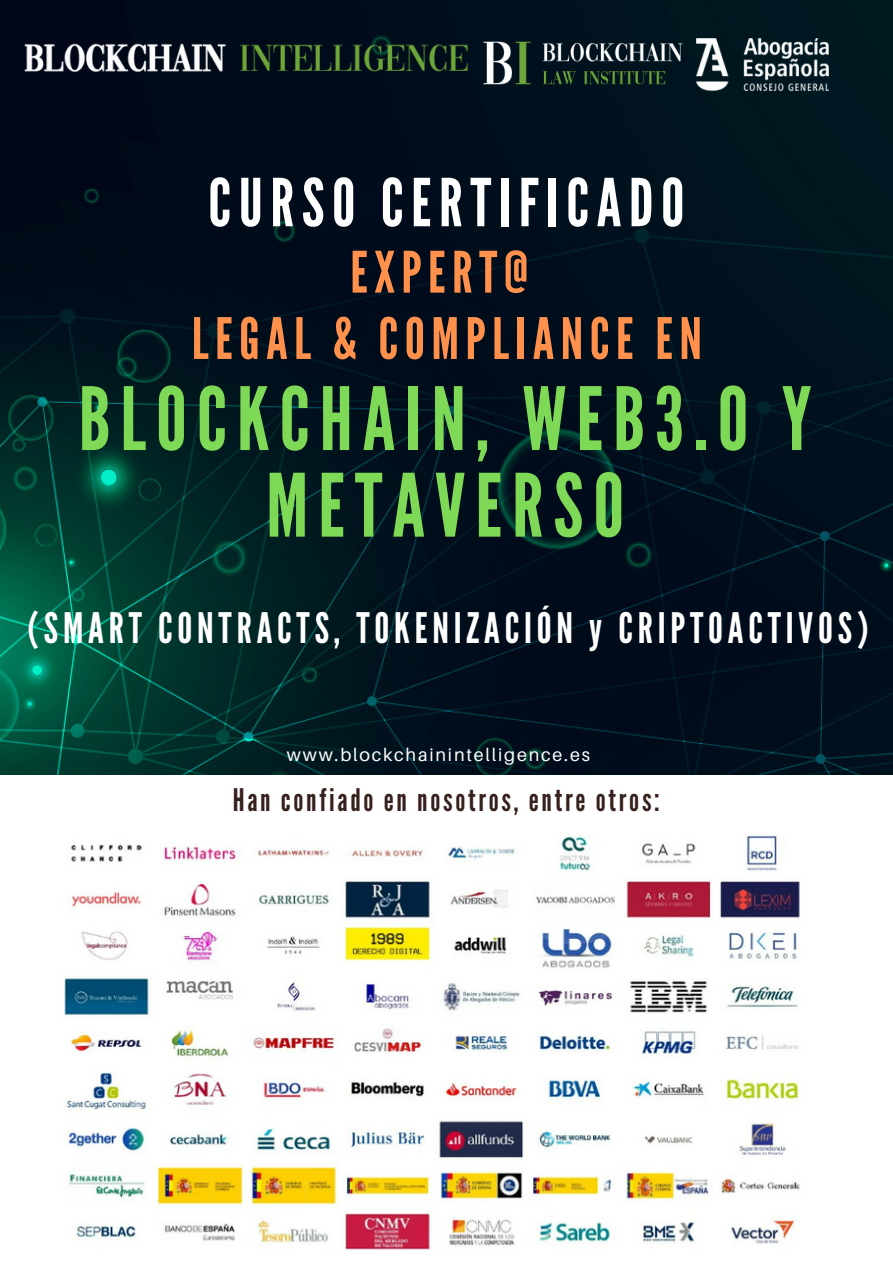
<style>
.page{position:relative;width:893px;height:1264px;background:#fff}
.page>*{position:absolute;margin:0;border:0;box-sizing:border-box;transform-origin:0 0}
.t1{font:86.85px/86.6px "League Gothic";letter-spacing:.115em;color:#7ed957;text-align:center}
.t2{font:66px "League Gothic";letter-spacing:.115em;color:#fff}
.t3{font:57px "League Gothic";letter-spacing:.115em;color:#ff914d}
.t4{font:42px "League Gothic";letter-spacing:.115em;color:#fff}
.t5{font:31.05px "League Gothic";letter-spacing:.09em;color:#36211d}
.t6{font:18px "Aileron";letter-spacing:.1em;color:#fff}
</style>
<div class="page">
<img style="left:0;top:0;width:892px;height:775px">
<img style="left:25px;top:38px;width:443px;height:41px">
<img style="left:696px;top:38px;width:132px;height:52px">
<img style="left:482px;top:32px;width:201px;height:65px">
<img style="left:64px;top:835px;width:736px;height:415px">
<p class="t2" style="left:208px;top:164px;width:477px">CURSO CERTIFICADO</p>
<p class="t3" style="left:350px;top:239px;width:179px">EXPERT@</p>
<p class="t3" style="left:192px;top:305px;width:511px">LEGAL &amp; COMPLIANCE EN</p>
<p class="t1" style="left:79px;top:377px;width:734px">BLOCKCHAIN, WEB3.0 Y<br>METAVERSO</p>
<p class="t4" style="left:28px;top:604px;width:842px">(SMART CONTRACTS, TOKENIZACIÓN y CRIPTOACTIVOS)</p>
<p class="t6" style="left:287px;top:743px;width:304px">www.blockchainintelligence.es</p>
<p class="t5" style="left:233px;top:782px;width:428px">Han confiado en nosotros, entre otros:</p>
</div>
